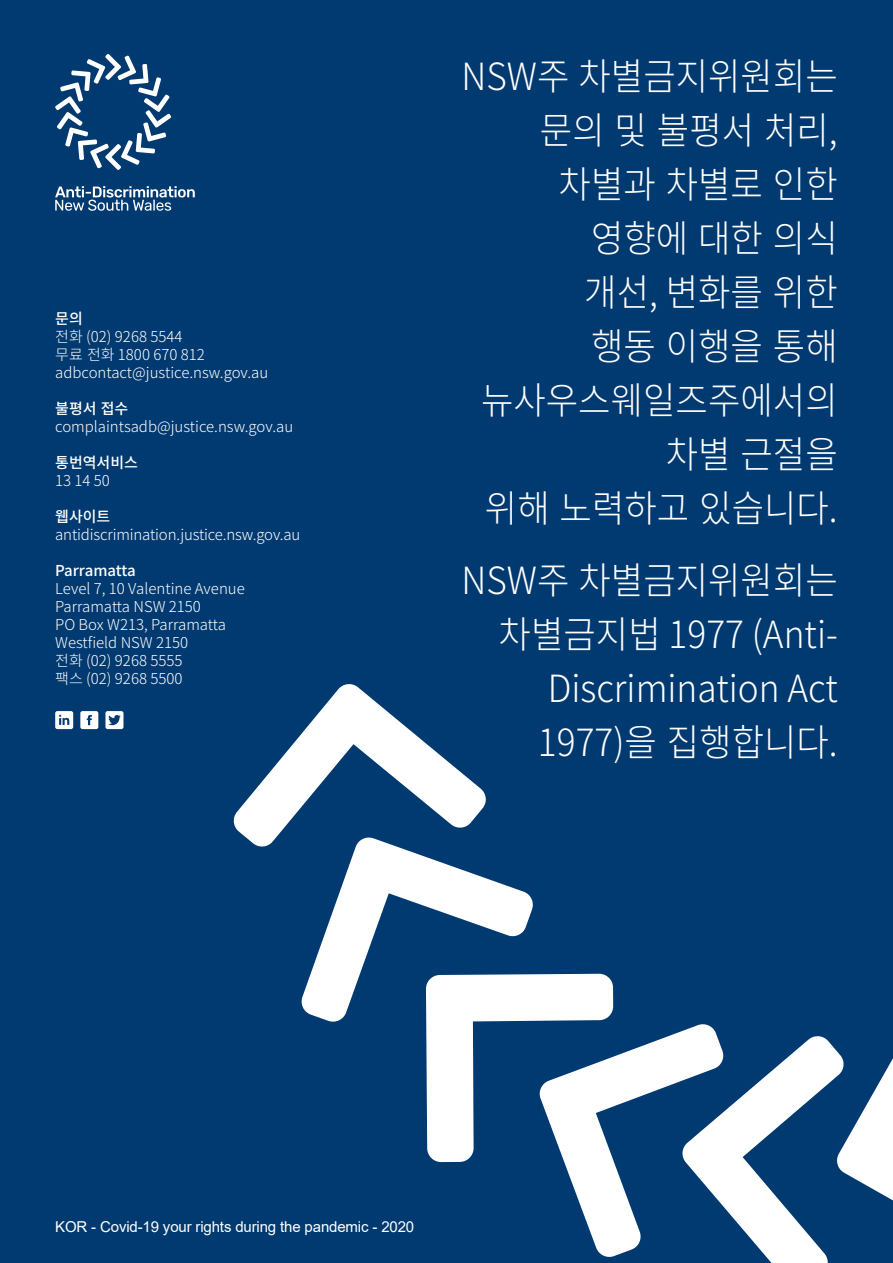
<style>
.page{position:relative;width:893px;height:1263px;background:#003a70}
.page>*{position:absolute;margin:0;border:0;box-sizing:border-box;transform-origin:0 0}
.Heading_04{font:300 37.5px/54px "Noto Sans KR";color:#fff;text-align:right;scale:.94 1}
.Contact-Details_02{font:300 15px/18px "Noto Sans KR";color:#fff}
.Heading_06{font:15px "Arial";letter-spacing:-.01em;color:#fff}
.Contact-Details_01{font:500 15px "Noto Sans KR";color:#fff}
</style>
<div class="page">
<svg style="left:233px;top:684px;width:660px;height:579px"></svg>
<svg style="left:105px;top:711px;width:18px;height:18px"></svg>
<svg style="left:80px;top:711px;width:18px;height:18px"></svg>
<svg style="left:55px;top:711px;width:18px;height:18px"></svg>
<svg style="left:55px;top:186px;width:140px;height:25px"></svg>
<svg style="left:55px;top:54px;width:116px;height:116px"></svg>
<p class="Contact-Details_01" style="left:55px;top:310px;width:29px">문의</p>
<p class="Contact-Details_02" style="left:55px;top:328px;width:129px">전화 (02) 9268 5544</p>
<p class="Contact-Details_02" style="left:55px;top:346px;width:151px">무료 전화 1800 670 812</p>
<p class="Contact-Details_02" style="left:55px;top:364px;width:215px">adbcontact@justice.nsw.gov.au</p>
<p class="Contact-Details_01" style="left:55px;top:400px;width:75px">불평서 접수</p>
<p class="Contact-Details_02" style="left:55px;top:418px;width:240px">complaintsadb@justice.nsw.gov.au</p>
<p class="Contact-Details_01" style="left:55px;top:454px;width:84px">통번역서비스</p>
<p class="Contact-Details_02" style="left:55px;top:472px;width:56px">13 14 50</p>
<p class="Contact-Details_01" style="left:55px;top:508px;width:57px">웹사이트</p>
<p class="Contact-Details_02" style="left:55px;top:526px;width:247px">antidiscrimination.justice.nsw.gov.au</p>
<p class="Contact-Details_01" style="left:55px;top:562px;width:82px">Parramatta</p>
<p class="Contact-Details_02" style="left:55px;top:580px;width:191px">Level 7, 10 Valentine Avenue<br>Parramatta NSW 2150<br>PO Box W213, Parramatta<br>Westfield NSW 2150</p>
<p class="Contact-Details_02" style="left:55px;top:652px;width:129px">전화 (02) 9268 5555</p>
<p class="Contact-Details_02" style="left:55px;top:670px;width:129px">팩스 (02) 9268 5500</p>
<p class="Heading_04" style="left:461px;top:50px;width:402px">NSW주 차별금지위원회는 문의 및 불평서 처리, 차별과 차별로 인한 영향에 대한 의식<br>개선, 변화를 위한<br>행동 이행을 통해 뉴사우스웨일즈주에서의 차별 근절을<br>위해 노력하고 있습니다.</p>
<p class="Heading_04" style="left:461px;top:554px;width:402px">NSW주 차별금지위원회는 차별금지법 1977 (Anti-<br>Discrimination Act<br>1977)을 집행합니다.</p>
<p class="Heading_06" style="left:55px;top:1216px;width:361px">KOR - Covid-19 your rights during the pandemic - 2020</p>
</div>
